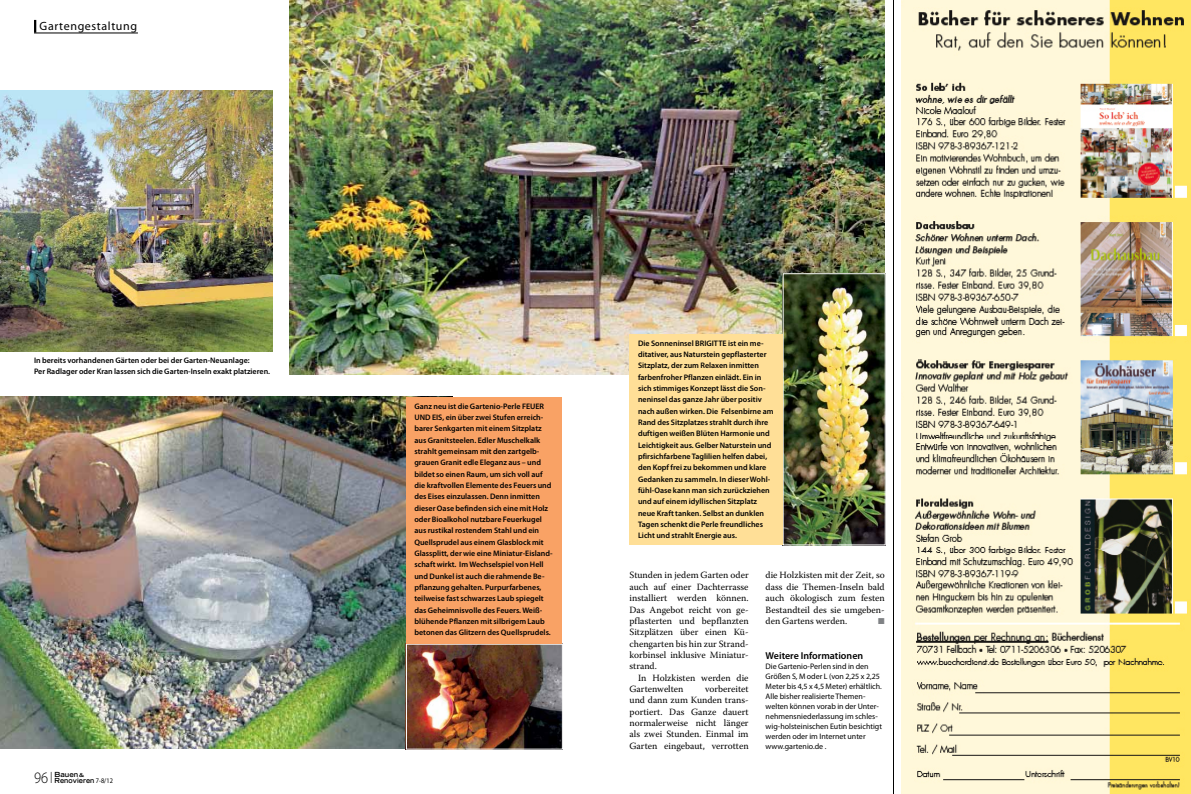
<style>
.page{position:relative;width:1191px;height:794px;background:#fff}
.page>*{position:absolute;margin:0;border:0;box-sizing:border-box;transform-origin:0 0}
.t1{font:300 16px "Myriad Pro";color:#000;scale:.9 1}
.t2{font:12px "Myriad Pro";letter-spacing:.05em;color:#000}
.t3{font:600 10px "Myriad Pro";color:#000}
.t4{font:9.5px/11.3px "Warnock Pro";color:#000;text-align:justify}
.t5{font:8.5px "Zapf Dingbats";color:#808285}
.t6{font:600 8px/11.3px "Myriad Pro";color:#000}
.t7{font:8px/9.9px "Myriad Pro";color:#000}
.t8{font:700 expanded 7px/6px "Trade Gothic LH";letter-spacing:.01em;color:#000;scale:.95 1}
.s1{font-size:5.5px}
.s2{font-family:"Myriad Pro";font-weight:400;font-stretch:normal}
</style>
<div class="page">
<img style="left:0;top:91px;width:272px;height:260px">
<img style="left:289px;top:0;width:595px;height:374px">
<img style="left:0;top:397px;width:406px;height:351px">
<img style="left:784px;top:275px;width:99px;height:268px">
<img style="left:408px;top:645px;width:153px;height:102px">
<div style="left:406px;top:643px;width:157px;height:106px;border:1px solid #fff"></div>
<hr style="left:34px;top:33px;width:104px;height:1px;background:#000">
<svg style="left:34px;top:20px;width:2px;height:13px"></svg>
<div style="left:629px;top:334px;width:153px;height:210px;background:#ffdf97"></div>
<div style="left:406px;top:397px;width:156px;height:246px;background:#f9a265"></div>
<img style="left:901px;top:0;width:290px;height:794px">
<hr style="left:893px;top:0;width:1px;height:794px;background:#000">
<h2 class="t2" style="left:40px;top:18px;width:99px">Gartengestaltung</h2>
<p class="t6" style="left:34px;top:354px;width:238px">In bereits vorhandenen Gärten oder bei der Garten-Neuanlage:<br>Per Radlager oder Kran lassen sich die Garten-Inseln exakt platzieren.</p>
<h1 class="t1" style="left:34px;top:768px;width:21px">96 ❘</h1>
<p class="t8" style="left:55px;top:771px;width:63px">bauen <span class="s1">&amp; </span>renovieren <span class="s2">7-8/12</span></p>
<p class="t6" style="left:414px;top:400px;width:140px">Ganz neu ist die Gartenio-Perle FEUER UND EIS, ein über zwei Stufen erreich&shy;barer Senkgarten mit einem Sitzplatz aus Granitsteelen. Edler Muschelkalk strahlt gemeinsam mit den zartgelb&shy;grauen Granit edle Eleganz aus – und bildet so einen Raum, um sich voll auf die kraftvollen Elemente des Feuers und des Eises einzulassen. Denn inmitten dieser Oase befinden sich eine mit Holz oder Bioalkohol nutzbare Feuerkugel aus rustikal rostendem Stahl und ein Quellsprudel aus einem Glasblock mit Glassplitt, der wie eine Miniatur-Eisland&shy;schaft wirkt. Im Wechselspiel von Hell und Dunkel ist auch die rahmende Be&shy;pflanzung gehalten. Purpurfarbenes, teilweise fast schwarzes Laub spiegelt das Geheimnisvolle des Feuers. Weiß&shy;blühende Pflanzen mit silbrigem Laub betonen das Glitzern des Quellsprudels.</p>
<p class="t6" style="left:638px;top:337px;width:137px">Die Sonneninsel BRIGITTE ist ein me&shy;ditativer, aus Naturstein gepflasterter Sitzplatz, der zum Relaxen inmitten farbenfroher Pflanzen einlädt. Ein in sich stimmiges Konzept lässt die Son&shy;neninsel das ganze Jahr über positiv nach außen wirken. Die Felsenbirne am Rand des Sitzplatzes strahlt durch ihre duftigen weißen Blüten Harmonie und Leichtigkeit aus. Gelber Naturstein und pfirsichfarbene Taglilien helfen dabei, den Kopf frei zu bekommen und klare Gedanken zu sammeln. In dieser Wohl&shy;fühl-Oase kann man sich zurückziehen und auf einem idyllischen Sitzplatz neue Kraft tanken. Selbst an dunklen Tagen schenkt die Perle freundliches Licht und strahlt Energie aus.</p>
<p class="t4" style="left:629px;top:569px;width:121px">Stunden in jedem Garten oder auch auf einer Dachterrasse installiert werden können.<br>Das Angebot reicht von ge&shy;pflasterten und bepflanzten Sitzplätzen über einen Kü&shy;chengarten bis hin zur Strand&shy;korbinsel inklusive Miniatur&shy;strand.</p>
<p class="t4" style="left:629px;top:671px;width:121px;text-indent:9px">In Holzkisten werden die<br>Gartenwelten</p>
<p class="t4" style="left:629px;top:683px;width:121px;text-indent:76px">vorbereitet und dann zum Kunden trans&shy;portiert. Das Ganze dauert normalerweise nicht länger als zwei Stunden. Einmal im Garten eingebaut, verrotten</p>
<p class="t4" style="left:765px;top:569px;width:121px">die Holzkisten mit der Zeit, so dass die Themen-Inseln bald auch ökologisch zum festen Bestandteil des sie umgeben&shy;den Gartens werden.</p>
<p class="t5" style="left:878px;top:617px;width:8px">■</p>
<p class="t3" style="left:765px;top:649px;width:99px">Weitere Informationen</p>
<p class="t7" style="left:765px;top:661px;width:118px">Die Gartenio-Perlen sind in den<br>Größen S, M oder L (von 2,25 x 2,25<br>Meter bis 4,5 x 4,5 Meter) erhältlich.<br>Alle bisher realisierte Themen&shy;welten können vorab in der Unter&shy;nehmensniederlassung im schles&shy;wig-holsteinischen Eutin besichtigt werden oder im Internet unter www.gartenio.de .</p>
</div>
